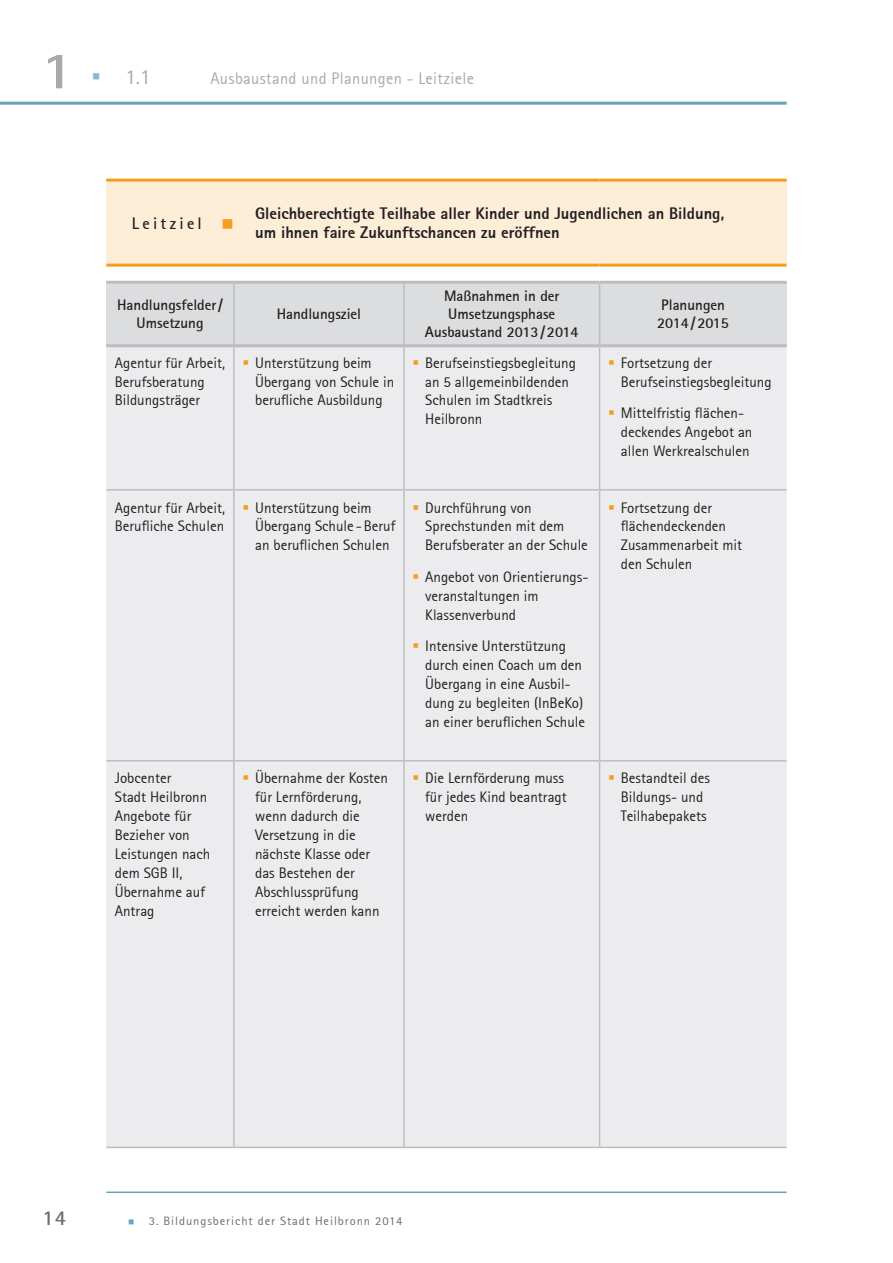
<style>
.page{position:relative;width:893px;height:1263px;background:#fff}
.page>*{position:absolute;margin:0;border:0;box-sizing:border-box;transform-origin:0 0}
.t1{font:700 52.5px "Rotis Sans Serif";color:#a8a9ad;scale:1.2 1}
.Ü__frei__12pt_fett{font:21px "Rotis Sans Serif";color:#a8a9ad}
.t2{font:700 21px "Rotis Sans Serif";color:#6c6d70}
.Ü__frei__12pt_fett-2{font:800 16.5px/19.8px "Rotis Sans Serif";color:#231f20}
.Ü__frei__12pt_fett-3{font:16.5px "Rotis Sans Serif";letter-spacing:.02em;color:#a8a9ad}
.Tabelle_zentriert_o{font:700 16.5px "Rotis Sans Serif";letter-spacing:.2em;color:#231f20}
.Tabelle_links_GL{font:15px/18.9px "Rotis Sans Serif";color:#231f20}
.Tabelle_zentriert_o-2{font:700 15px/18px "Rotis Sans Serif";color:#231f20;text-align:center}
.t3{font:12px "Rotis Sans Serif";letter-spacing:.07em;color:#6c6d70;scale:1.05 1}
.s1{color:#8ab7cb}
.s2{color:#f89c1c}
.s3{color:#69a2bb}
</style>
<div class="page">
<div style="left:106px;top:180px;width:128px;height:85px;background:#feeed8"></div>
<div style="left:234px;top:180px;width:553px;height:85px;background:#feeed8"></div>
<div style="left:106px;top:282px;width:128px;height:64px;background:#dcdddf"></div>
<div style="left:234px;top:282px;width:170px;height:64px;background:#dcdddf"></div>
<div style="left:404px;top:282px;width:196px;height:64px;background:#dcdddf"></div>
<div style="left:600px;top:282px;width:187px;height:64px;background:#dcdddf"></div>
<div style="left:106px;top:347px;width:681px;height:800px;background:#ececee"></div>
<hr style="left:106px;top:344px;width:128px;height:3px;background:#bcbdc0">
<hr style="left:234px;top:344px;width:170px;height:3px;background:#bcbdc0">
<hr style="left:404px;top:344px;width:196px;height:3px;background:#bcbdc0">
<hr style="left:600px;top:344px;width:187px;height:3px;background:#bcbdc0">
<hr style="left:106px;top:489px;width:128px;height:2px;background:#bcbdc0">
<hr style="left:234px;top:489px;width:170px;height:2px;background:#bcbdc0">
<hr style="left:404px;top:489px;width:196px;height:2px;background:#bcbdc0">
<hr style="left:600px;top:489px;width:187px;height:2px;background:#bcbdc0">
<hr style="left:106px;top:760px;width:128px;height:1px;background:#bcbdc0">
<hr style="left:234px;top:760px;width:170px;height:1px;background:#bcbdc0">
<hr style="left:404px;top:760px;width:196px;height:1px;background:#bcbdc0">
<hr style="left:600px;top:760px;width:187px;height:1px;background:#bcbdc0">
<hr style="left:106px;top:1147px;width:128px;height:1px;background:#bcbdc0">
<hr style="left:234px;top:1147px;width:170px;height:1px;background:#bcbdc0">
<hr style="left:404px;top:1147px;width:196px;height:1px;background:#bcbdc0">
<hr style="left:600px;top:1147px;width:187px;height:1px;background:#bcbdc0">
<hr style="left:233px;top:284px;width:2px;height:60px;background:#bcbdc0">
<hr style="left:403px;top:284px;width:2px;height:60px;background:#bcbdc0">
<hr style="left:599px;top:284px;width:1px;height:60px;background:#bcbdc0">
<hr style="left:233px;top:347px;width:2px;height:142px;background:#bcbdc0">
<hr style="left:403px;top:347px;width:2px;height:142px;background:#bcbdc0">
<hr style="left:599px;top:347px;width:1px;height:142px;background:#bcbdc0">
<hr style="left:233px;top:491px;width:2px;height:269px;background:#bcbdc0">
<hr style="left:403px;top:491px;width:2px;height:269px;background:#bcbdc0">
<hr style="left:599px;top:491px;width:1px;height:269px;background:#bcbdc0">
<hr style="left:233px;top:761px;width:2px;height:189px;background:#bcbdc0">
<hr style="left:403px;top:761px;width:2px;height:189px;background:#bcbdc0">
<hr style="left:599px;top:761px;width:1px;height:189px;background:#bcbdc0">
<hr style="left:233px;top:950px;width:2px;height:197px;background:#bcbdc0">
<hr style="left:403px;top:950px;width:2px;height:197px;background:#bcbdc0">
<hr style="left:599px;top:950px;width:1px;height:197px;background:#bcbdc0">
<hr style="left:106px;top:179px;width:128px;height:3px;background:#f89c1c">
<hr style="left:234px;top:179px;width:170px;height:3px;background:#f89c1c">
<hr style="left:404px;top:179px;width:196px;height:3px;background:#f89c1c">
<hr style="left:600px;top:179px;width:187px;height:3px;background:#f89c1c">
<hr style="left:106px;top:264px;width:128px;height:3px;background:#f89c1c">
<hr style="left:234px;top:264px;width:170px;height:3px;background:#f89c1c">
<hr style="left:404px;top:264px;width:196px;height:3px;background:#f89c1c">
<hr style="left:600px;top:264px;width:187px;height:3px;background:#f89c1c">
<hr style="left:106px;top:281px;width:128px;height:3px;background:#bcbdc0">
<hr style="left:234px;top:281px;width:170px;height:3px;background:#bcbdc0">
<hr style="left:404px;top:281px;width:196px;height:3px;background:#bcbdc0">
<hr style="left:600px;top:281px;width:187px;height:3px;background:#bcbdc0">
<hr style="left:106px;top:1191px;width:681px;height:2px;background:#69a2bb">
<hr style="left:0;top:102px;width:787px;height:3px;background:#69a2bb">
<svg style="left:244px;top:360px;width:4px;height:4px"></svg>
<svg style="left:414px;top:360px;width:4px;height:4px"></svg>
<svg style="left:609px;top:360px;width:5px;height:4px"></svg>
<svg style="left:609px;top:410px;width:5px;height:5px"></svg>
<svg style="left:244px;top:505px;width:4px;height:4px"></svg>
<svg style="left:414px;top:505px;width:4px;height:4px"></svg>
<svg style="left:414px;top:574px;width:4px;height:5px"></svg>
<svg style="left:414px;top:643px;width:4px;height:5px"></svg>
<svg style="left:609px;top:505px;width:5px;height:4px"></svg>
<svg style="left:244px;top:776px;width:4px;height:4px"></svg>
<svg style="left:414px;top:776px;width:4px;height:4px"></svg>
<svg style="left:609px;top:776px;width:5px;height:4px"></svg>
<h1 class="t1" style="left:40px;top:37px;width:30px">1</h1>
<p class="Ü__frei__12pt_fett" style="left:91px;top:65px;width:61px"><span class="s1">▪</span> 1.1</p>
<p class="Ü__frei__12pt_fett-3" style="left:210px;top:69px;width:265px">Ausbaustand und Planungen - Leitziele</p>
<p class="Tabelle_zentriert_o" style="left:132px;top:213px;width:104px">Leitziel <span class="s2">■</span></p>
<p class="Ü__frei__12pt_fett-2" style="left:255px;top:203px;width:471px">Gleichberechtigte Teilhabe aller Kinder und Jugendlichen an Bildung, um ihnen faire Zukunftschancen zu eröffnen</p>
<p class="Tabelle_zentriert_o-2" style="left:117px;top:296px;width:107px">Handlungsfelder/<br>Umsetzung</p>
<p class="Tabelle_zentriert_o-2" style="left:277px;top:305px;width:86px">Handlungsziel</p>
<p class="Tabelle_zentriert_o-2" style="left:425px;top:287px;width:155px">Maßnahmen in der<br>Umsetzungsphase<br>Ausbaustand 2013/2014</p>
<p class="Tabelle_zentriert_o-2" style="left:657px;top:296px;width:73px;text-align:left">Planungen<br>2014/2015</p>
<p class="Tabelle_links_GL" style="left:115px;top:353px;width:112px">Agentur für Arbeit,<br>Berufsberatung<br>Bildungsträger</p>
<p class="Tabelle_links_GL" style="left:255px;top:353px;width:141px">Unterstützung beim<br>Übergang von Schule in berufliche Ausbildung</p>
<p class="Tabelle_links_GL" style="left:425px;top:353px;width:152px">Berufseinstiegsbegleitung an 5 allgemeinbildenden<br>Schulen im Stadtkreis<br>Heilbronn</p>
<p class="Tabelle_links_GL" style="left:621px;top:353px;width:152px">Fortsetzung der<br>Berufseinstiegsbegleitung</p>
<p class="Tabelle_links_GL" style="left:621px;top:403px;width:133px">Mittelfristig flächen&shy;deckendes Angebot an allen Werkrealschulen</p>
<p class="Tabelle_links_GL" style="left:115px;top:498px;width:112px">Agentur für Arbeit,<br>Berufliche Schulen</p>
<p class="Tabelle_links_GL" style="left:255px;top:498px;width:142px">Unterstützung beim<br>Übergang Schule -Beruf an beruflichen Schulen</p>
<p class="Tabelle_links_GL" style="left:425px;top:498px;width:164px">Durchführung von<br>Sprechstunden mit dem<br>Berufsberater an der Schule</p>
<p class="Tabelle_links_GL" style="left:425px;top:567px;width:165px">Angebot von Orientierungs&shy;veranstaltungen im<br>Klassenverbund</p>
<p class="Tabelle_links_GL" style="left:425px;top:636px;width:161px">Intensive Unterstützung durch einen Coach um den<br>Übergang in eine Ausbil&shy;dung zu begleiten (InBeKo) an einer beruflichen Schule</p>
<p class="Tabelle_links_GL" style="left:621px;top:498px;width:123px">Fortsetzung der flächendeckenden<br>Zusammenarbeit mit den Schulen</p>
<p class="Tabelle_links_GL" style="left:115px;top:769px;width:97px">Jobcenter<br>Stadt Heilbronn<br>Angebote für<br>Bezieher von<br>Leistungen nach dem SGB II,<br>Übernahme auf<br>Antrag</p>
<p class="Tabelle_links_GL" style="left:255px;top:769px;width:134px">Übernahme der Kosten für Lernförderung, wenn dadurch die<br>Versetzung in die nächste Klasse oder das Bestehen der<br>Abschlussprüfung erreicht werden kann</p>
<p class="Tabelle_links_GL" style="left:425px;top:769px;width:143px">Die Lernförderung muss für jedes Kind beantragt werden</p>
<p class="Tabelle_links_GL" style="left:621px;top:769px;width:91px">Bestandteil des<br>Bildungs- und<br>Teilhabepakets</p>
<h2 class="t2" style="left:43px;top:1204px;width:25px">14</h2>
<p class="t3" style="left:128px;top:1213px;width:263px"><span class="s3">▪</span> 3. Bildungsbericht der Stadt Heilbronn 2014</p>
</div>
